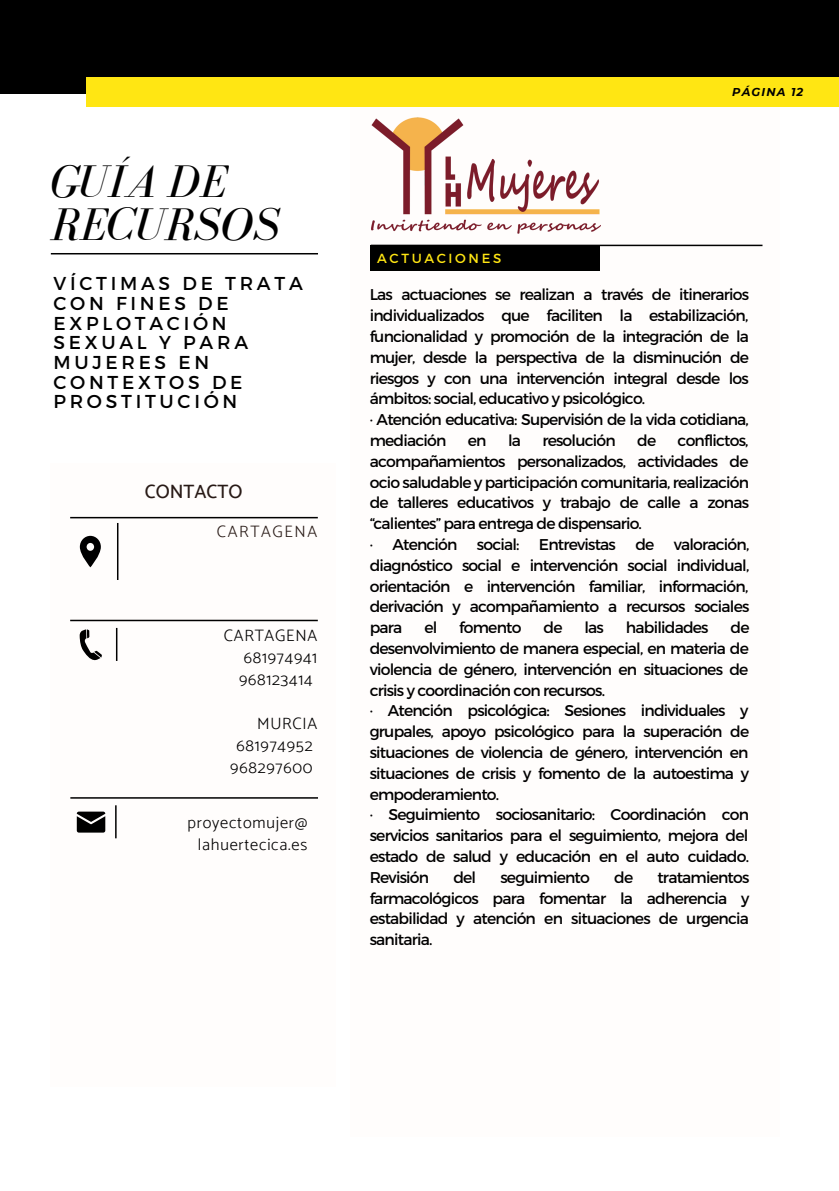
<style>
.page{position:relative;width:839px;height:1191px;background:#fff}
.page>*{position:absolute;margin:0;border:0;box-sizing:border-box;transform-origin:0 0}
.t1{font:italic 47px/43.6px "Bodoni FLF";color:#000}
.t2{font:500 19.2px "Catamaran";color:#281a16}
.t3{font:18.6px/19.6px "Montserrat";letter-spacing:.2em;color:#000}
.t4{font:300 16.6px/22px "Catamaran";letter-spacing:.045em;color:#000;text-align:right}
.t5{font:300 16.6px "Catamaran";letter-spacing:.1em;color:#281a16}
.t6{font:15.6px/20.8px "Montserrat";letter-spacing:-.05em;color:#000}
.t7{font:13.2px "Montserrat";letter-spacing:.2em;color:#ffe613}
.t8{font:italic 700 11.4px "Montserrat";letter-spacing:.1em;color:#000}
</style>
<div class="page">
<hr style="left:371px;top:245px;width:391px;height:1px;background:#000">
<div style="left:0;top:0;width:838px;height:94px;background:#000"></div>
<div style="left:87px;top:77px;width:751px;height:30px;background:#ffe613"></div>
<div style="left:370px;top:245px;width:229px;height:26px;background:#000"></div>
<hr style="left:70px;top:517px;width:248px;height:1px;background:#000">
<svg style="left:80px;top:536px;width:21px;height:31px"></svg>
<hr style="left:70px;top:620px;width:248px;height:1px;background:#000">
<hr style="left:117px;top:523px;width:1px;height:57px;background:#000">
<hr style="left:116px;top:628px;width:1px;height:33px;background:#000">
<svg style="left:80px;top:629px;width:22px;height:32px"></svg>
<hr style="left:51px;top:253px;width:267px;height:1px;background:#000">
<img style="left:371px;top:117px;width:229px;height:117px">
<hr style="left:70px;top:797px;width:248px;height:2px;background:#000">
<hr style="left:115px;top:805px;width:2px;height:33px;background:#000">
<svg style="left:77px;top:812px;width:28px;height:21px"></svg>
<h1 class="t1" style="left:51px;top:159px;width:230px">GUÍA DE<br>RECURSOS</h1>
<p class="t3" style="left:53px;top:273px;width:251px">VÍCTIMAS DE TRATA<br>CON FINES DE<br>EXPLOTACIÓN<br>SEXUAL Y PARA<br>MUJERES EN<br>CONTEXTOS DE<br>PROSTITUCIÓN</p>
<p class="t2" style="left:145px;top:480px;width:99px">CONTACTO</p>
<p class="t5" style="left:217px;top:522px;width:102px">CARTAGENA</p>
<p class="t4" style="left:239px;top:624px;width:80px;text-align:justify;text-indent:-15px">CARTAGENA 681974941<br>968123414</p>
<p class="t4" style="left:230px;top:712px;width:88px">MURCIA<br>681974952<br>968297600</p>
<p class="t4" style="left:187px;top:811px;width:121px;line-height:22.8px">proyectomujer@ lahuertecica.es</p>
<p class="t7" style="left:377px;top:249px;width:125px">ACTUACIONES</p>
<p class="t8" style="left:732px;top:85px;width:72px">PÁGINA 12</p>
<p class="t6" style="left:370px;top:284px;width:381px">Las actuaciones se realizan a través de itinerarios individualizados que faciliten la estabilización, funcionalidad y promoción de la integración de la mujer, desde la perspectiva de la disminución de riesgos y con una intervención integral desde los ámbitos: social, educativo y psicológico.<br>· Atención educativa: Supervisión de la vida cotidiana, mediación</p>
<p class="t6" style="left:468px;top:429px;width:20px">en</p>
<p class="t6" style="left:508px;top:429px;width:14px">la</p>
<p class="t6" style="left:542px;top:429px;width:75px">resolución</p>
<p class="t6" style="left:637px;top:429px;width:21px">de</p>
<p class="t6" style="left:370px;top:429px;width:381px;text-indent:308px">conflictos, acompañamientos personalizados, actividades de ocio saludable y participación comunitaria, realización de talleres educativos y trabajo de calle a zonas “calientes” para entrega de dispensario.<br>· Atención social: Entrevistas de valoración, diagnóstico social e intervención social individual, orientación e intervención familiar, información, derivación y acompañamiento a recursos sociales para</p>
<p class="t6" style="left:424px;top:616px;width:14px">el</p>
<p class="t6" style="left:459px;top:616px;width:64px">fomento</p>
<p class="t6" style="left:543px;top:616px;width:21px">de</p>
<p class="t6" style="left:584px;top:616px;width:21px">las</p>
<p class="t6" style="left:626px;top:616px;width:84px">habilidades</p>
<p class="t6" style="left:370px;top:616px;width:381px;text-indent:361px">de desenvolvimiento de manera especial, en materia de violencia de género, intervención en situaciones de crisis y coordinación con recursos.<br>· Atención psicológica: Sesiones individuales y grupales, apoyo psicológico para la superación de situaciones de violencia de género, intervención en situaciones de crisis y fomento de la autoestima y empoderamiento.<br>· Seguimiento sociosanitario: Coordinación con servicios sanitarios para el seguimiento, mejora del estado de salud y educación en el auto cuidado.<br>Revisión</p>
<p class="t6" style="left:370px;top:866px;width:381px;text-align:justify;text-indent:288px">tratamientos farmacológicos para fomentar la adherencia y estabilidad y atención en situaciones de urgencia sanitaria.</p>
<p class="t6" style="left:453px;top:866px;width:24px">del</p>
<p class="t6" style="left:500px;top:866px;width:91px">seguimiento</p>
<p class="t6" style="left:614px;top:866px;width:21px">de</p>
</div>
